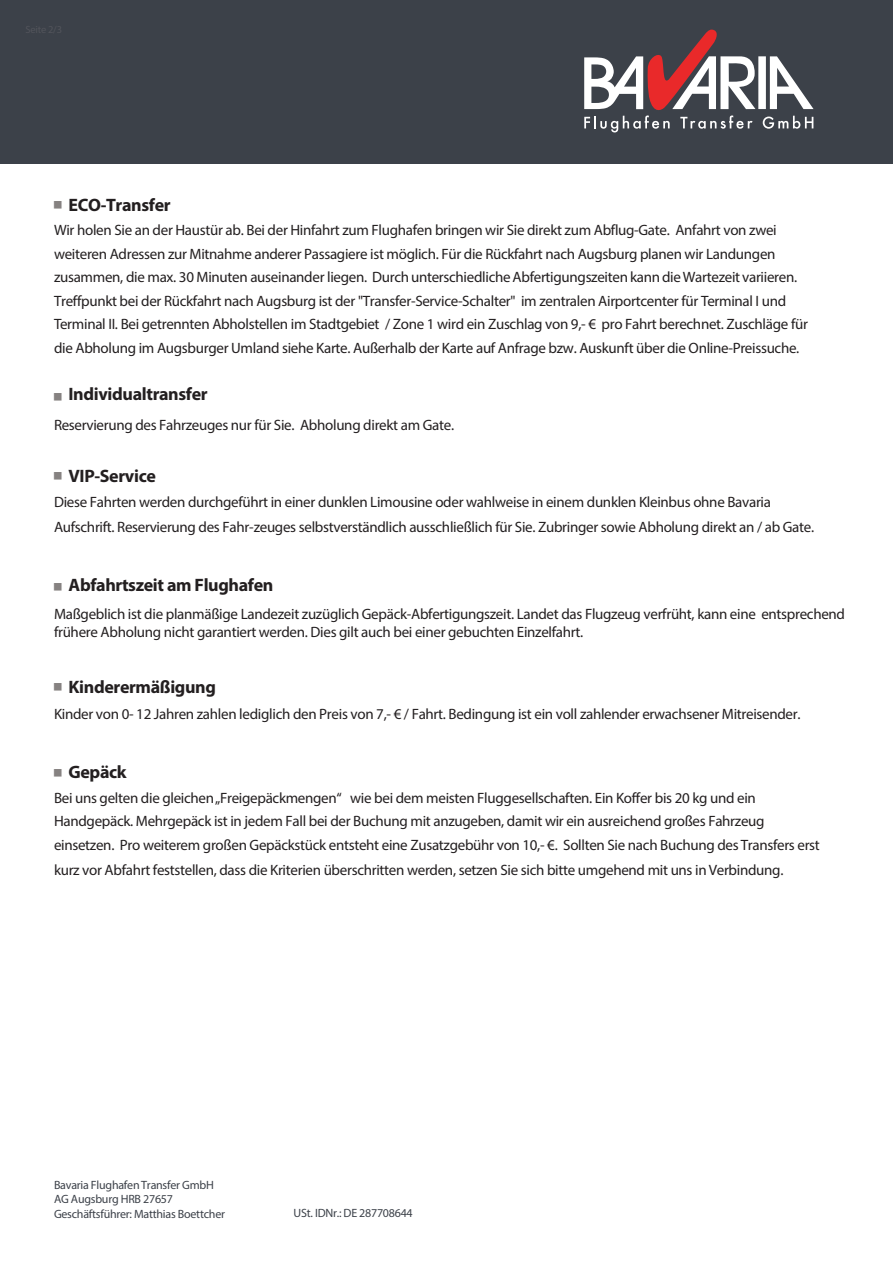
<style>
.page{position:relative;width:893px;height:1263px;background:#fff}
.page>*{position:absolute;margin:0;border:0;box-sizing:border-box;transform-origin:0 0}
.t1{font:700 18px "Myriad Pro";letter-spacing:-.02em;color:#231f20}
.t2{font:15px/23.5px "Myriad Pro";letter-spacing:-.02em;color:#231f20}
.t3{font:12px/14.7px "Myriad Pro";letter-spacing:-.02em;color:#3c4149}
</style>
<div class="page">
<div style="left:0;top:0;width:893px;height:163px;background:#3c4149"></div>
<svg style="left:763px;top:116px;width:50px;height:13px"></svg>
<div style="left:758px;top:56px;width:8px;height:53px;background:#fff"></div>
<svg style="left:770px;top:56px;width:43px;height:53px"></svg>
<svg style="left:584px;top:29px;width:171px;height:103px"></svg>
<p class="t1" style="left:69px;top:193px;width:104px">ECO-Transfer</p>
<p class="t2" style="left:54px;top:218px;width:755px">Wir holen Sie an der Haustür ab. Bei der Hinfahrt zum Flughafen bringen wir Sie direkt zum Abflug-Gate. Anfahrt von zwei weiteren Adressen zur Mitnahme anderer Passagiere ist möglich. Für die Rückfahrt nach Augsburg planen wir Landungen zusammen, die max. 30 Minuten auseinander liegen. Durch unterschiedliche Abfertigungszeiten kann die Wartezeit variieren.<br>Treffpunkt bei der Rückfahrt nach Augsburg ist der "Transfer-Service-Schalter" im zentralen Airportcenter für Terminal I und Terminal II. Bei getrennten Abholstellen im Stadtgebiet / Zone 1 wird ein Zuschlag von 9,- € pro Fahrt berechnet. Zuschläge für die Abholung im Augsburger Umland siehe Karte. Außerhalb der Karte auf Anfrage bzw. Auskunft über die Online-Preissuche.</p>
<p class="t1" style="left:69px;top:382px;width:141px">Individualtransfer</p>
<p class="t2" style="left:54px;top:412px;width:402px">Reservierung des Fahrzeuges nur für Sie. Abholung direkt am Gate.</p>
<p class="t1" style="left:69px;top:464px;width:89px">VIP-Service</p>
<p class="t2" style="left:54px;top:489px;width:762px;line-height:24.6px">Diese Fahrten werden durchgeführt in einer dunklen Limousine oder wahlweise in einem dunklen Kleinbus ohne Bavaria<br>Aufschrift. Reservierung des Fahr-zeuges selbstverständlich ausschließlich für Sie. Zubringer sowie Abholung direkt an / ab Gate.</p>
<p class="t1" style="left:69px;top:574px;width:206px">Abfahrtszeit am Flughafen</p>
<p class="t2" style="left:54px;top:605px;width:793px;line-height:17.4px">Maßgeblich ist die planmäßige Landezeit zuzüglich Gepäck-Abfertigungszeit. Landet das Flugzeug verfrüht, kann eine entsprechend frühere Abholung nicht garantiert werden. Dies gilt auch bei einer gebuchten Einzelfahrt.</p>
<p class="t1" style="left:69px;top:675px;width:149px">Kinderermäßigung</p>
<p class="t2" style="left:54px;top:702px;width:748px">Kinder von 0- 12 Jahren zahlen lediglich den Preis von 7,- € / Fahrt. Bedingung ist ein voll zahlender erwachsener Mitreisender.</p>
<p class="t1" style="left:69px;top:760px;width:60px">Gepäck</p>
<p class="t2" style="left:54px;top:785px;width:767px;line-height:24px">Bei uns gelten die gleichen„Freigepäckmengen“ wie bei dem meisten Fluggesellschaften. Ein Koffer bis 20 kg und ein Handgepäck. Mehrgepäck ist in jedem Fall bei der Buchung mit anzugeben, damit wir ein ausreichend großes Fahrzeug einsetzen. Pro weiterem großen Gepäckstück entsteht eine Zusatzgebühr von 10,- €. Sollten Sie nach Buchung des Transfers erst kurz vor Abfahrt feststellen, dass die Kriterien überschritten werden, setzen Sie sich bitte umgehend mit uns in Verbindung.</p>
<p class="t3" style="left:54px;top:1177px;width:173px">Bavaria Flughafen Transfer GmbH<br>AG Augsburg HRB 27657<br>Geschäftsführer: Matthias Boettcher</p>
<p class="t3" style="left:294px;top:1205px;width:121px">USt. IDNr.: DE 287708644</p>
</div>
